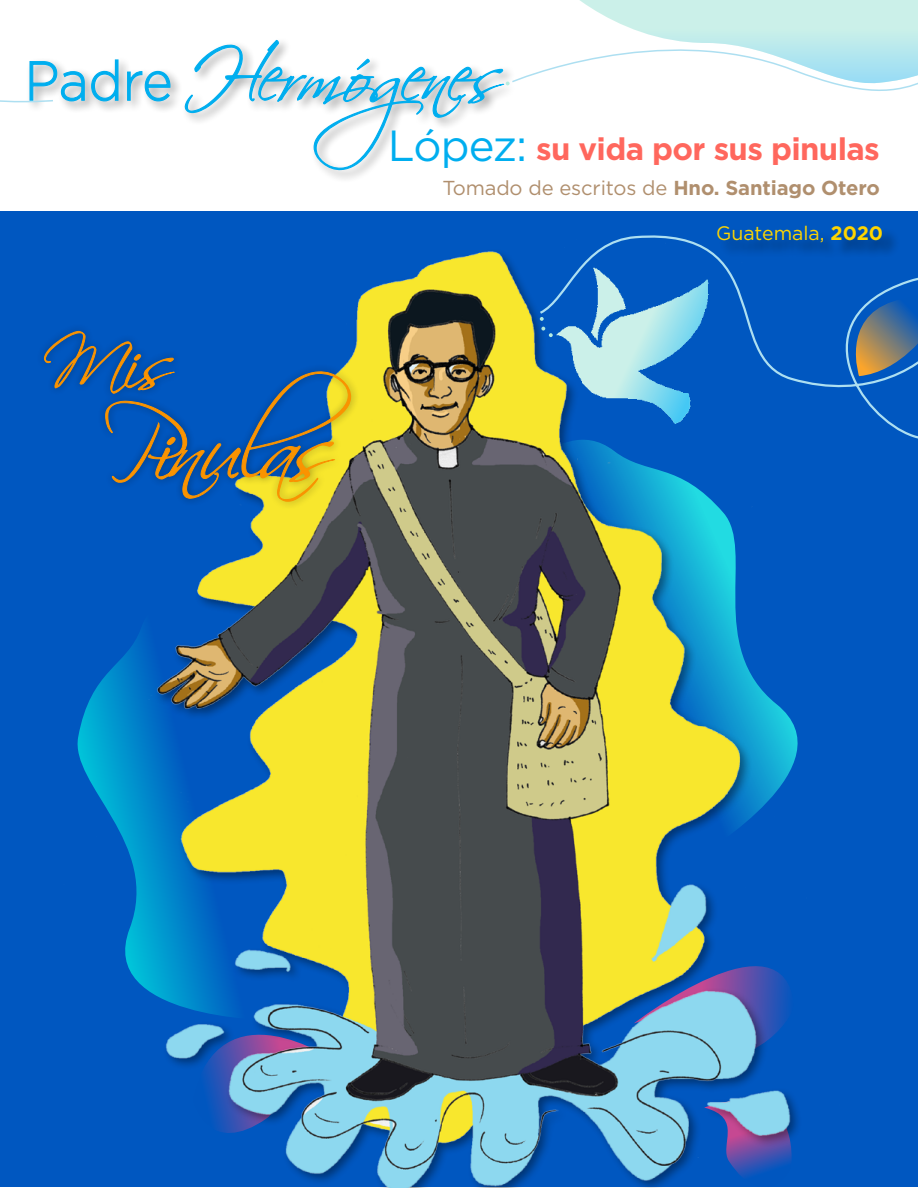
<style>
.page{position:relative;width:918px;height:1188px;background:#fff}
.page>*{position:absolute;margin:0;border:0;box-sizing:border-box;transform-origin:0 0}
.t1{font:700 31.05px "Gotham";letter-spacing:-.02em;color:#ff675d}
.t2{font:20.25px "Gotham";letter-spacing:-.005em;color:#b08f6e}
.t3{font:19.5px "Gotham";color:#fed500}
.s1{font-weight:400;font-size:43.5px;color:#00aeef}
.s2{font-weight:700}
</style>
<div class="page">
<div style="left:0;top:212px;width:918px;height:975px;background:#0057c0"></div>
<svg style="left:32px;top:40px;width:472px;height:131px"></svg>
<svg style="left:0;top:40px;width:58px;height:65px"></svg>
<svg style="left:624px;top:235px;width:294px;height:204px"></svg>
<svg style="left:844px;top:284px;width:74px;height:92px"></svg>
<svg style="left:506px;top:82px;width:4px;height:3px"></svg>
<svg style="left:548px;top:0;width:370px;height:88px"></svg>
<div style="left:719px;top:227px;width:181px;height:32px;background:#000;opacity:.4"></div>
<img style="left:77px;top:238px;width:767px;height:950px">
<div style="left:36px;top:323px;width:323px;height:187px;background:#000;opacity:.4"></div>
<svg style="left:44px;top:331px;width:307px;height:172px"></svg>
<h1 class="t1" style="left:388px;top:128px;width:494px"><span class="s1">López:</span> su vida por sus pinulas</h1>
<p class="t2" style="left:442px;top:175px;width:439px">Tomado de escritos de <span class="s2">Hno. Santiago Otero</span></p>
<p class="t3" style="left:716px;top:221px;width:169px">Guatemala, <span class="s2">2020</span></p>
</div>
